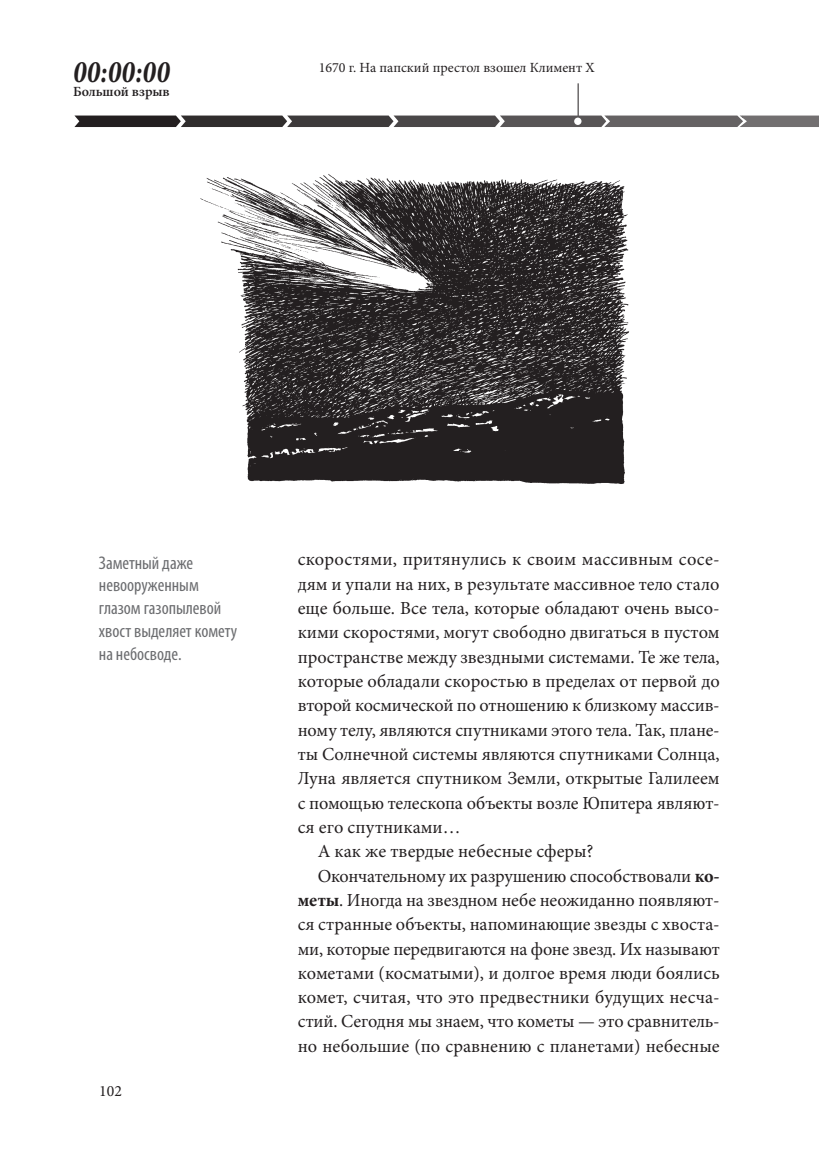
<style>
.page{position:relative;width:819px;height:1156px;background:#fff}
.page>*{position:absolute;margin:0;border:0;box-sizing:border-box;transform-origin:0 0}
.t1{font:italic 700 31.5px "Minion Pro";color:#231f20;scale:.86 1}
.Основной_текст{font:18.38px/24.3px "Minion Pro";color:#231f20;text-align:justify}
.pic_nazv{font:condensed 18.38px/22.8px "Myriad Pro";color:#6c6d70}
.t2{font:15.75px "Minion Pro";color:#231f20}
.Текст_хронология{font:14px "Minion Pro";color:#231f20}
.t3{font:600 14px "Minion Pro";color:#231f20}
.s1{font-weight:700}
</style>
<div class="page">
<svg style="left:74px;top:114px;width:745px;height:13px;background:#656363"></svg>
<img style="left:200px;top:174px;width:430px;height:310px">
<div style="left:574px;top:118px;width:7px;height:7px;background:#fff;border-radius:50%"></div>
<hr style="left:577px;top:83px;width:1px;height:33px;background:#231f20">
<h1 class="t1" style="left:73px;top:50px;width:114px">00:00:00</h1>
<p class="t3" style="left:73px;top:82px;width:98px">Большой взрыв</p>
<p class="Текст_хронология" style="left:319px;top:58px;width:277px">1670 г. На папский престол взошел Климент X</p>
<p class="pic_nazv" style="left:99px;top:551px;width:140px">Заметный даже невооруженным глазом газопылевой хвост выделяет комету на небосводе.</p>
<p class="t2" style="left:99px;top:1080px;width:24px">102</p>
<p class="Основной_текст" style="left:298px;top:547px;width:423px">скоростями, притянулись к своим массивным сосе&shy;дям и упали на них, в результате массивное тело стало еще больше. Все тела, которые обладают очень высо&shy;кими скоростями, могут свободно двигаться в пустом пространстве между звездными системами. Те же тела, которые обладали скоростью в пределах от первой до второй космической по отношению к близкому массив&shy;ному телу, являются спутниками этого тела. Так, плане&shy;ты Солнечной системы являются спутниками Солнца, Луна является спутником Земли, открытые Галилеем с помощью телескопа объекты возле Юпитера являют&shy;ся его спутниками…</p>
<p class="Основной_текст" style="left:317px;top:839px;width:277px">А как же твердые небесные сферы?</p>
<p class="Основной_текст" style="left:298px;top:863px;width:423px;text-indent:20px">Окончательному их разрушению способствовали <span class="s1">ко&shy;меты</span>. Иногда на звездном небе неожиданно появляют&shy;ся странные объекты, напоминающие звезды с хвоста&shy;ми, которые передвигаются на фоне звезд. Их называют кометами (косматыми), и долгое время люди боялись комет, считая, что это предвестники будущих несча&shy;стий. Сегодня мы знаем, что кометы — это сравнитель&shy;но небольшие (по сравнению с планетами) небесные</p>
</div>
